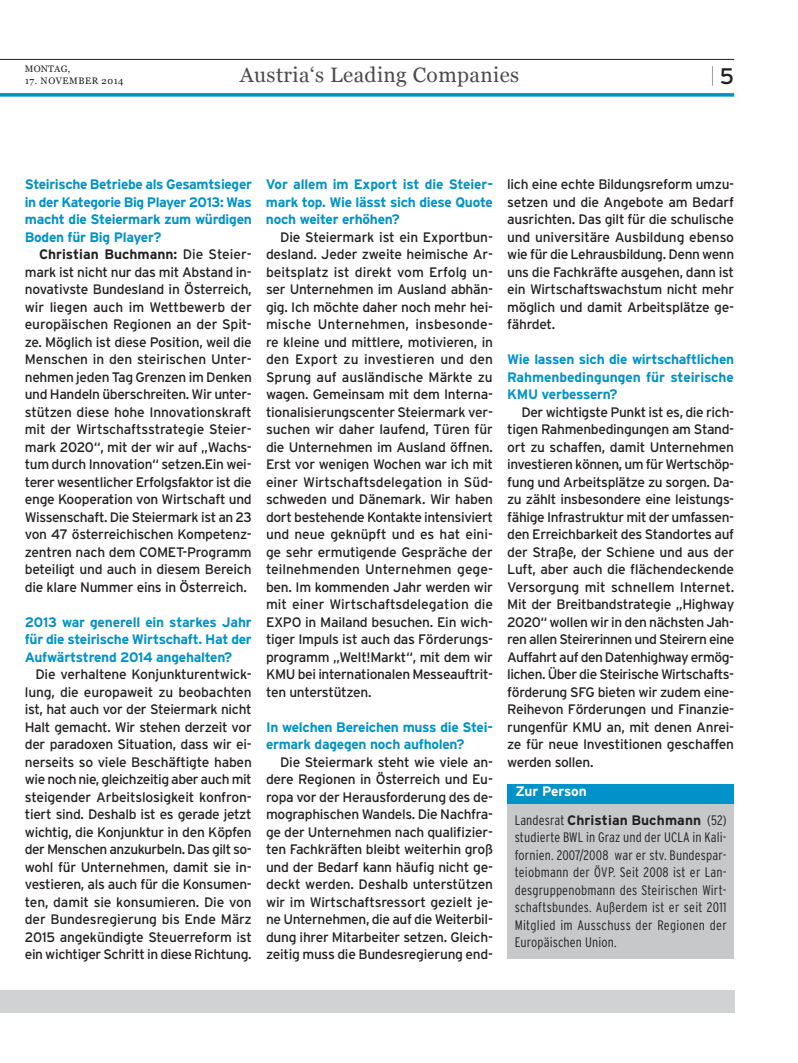
<style>
.page{position:relative;width:798px;height:1063px;background:#fff}
.page>*{position:absolute;margin:0;border:0;box-sizing:border-box;transform-origin:0 0}
.t1{font:20.88px "Georgia";letter-spacing:.02em;color:#4b4c4d}
.t2{font:300 19.75px "Interstate";color:#231f20;scale:.31 1}
.t3{font:13.75px/17.5px "Interstate";letter-spacing:-.02em;color:#231f20;text-align:justify}
.t4{font:700 13.75px/17.5px "Interstate";letter-spacing:-.02em;color:#0092c8;text-align:justify}
.t5{font:300 condensed 13.75px/17.5px "Interstate";letter-spacing:.02em;color:#231f20;text-align:justify}
.t6{font:700 13.75px "Interstate";letter-spacing:-.015em;color:#fff}
.t7{font:9.38px "Georgia";letter-spacing:.055em;color:#231f20}
.s1{font-weight:400;font-size:22.5px}
.s2{font-weight:700}
.s3{font-weight:700;font-stretch:normal}
</style>
<div class="page">
<hr style="left:0;top:59px;width:733px;height:1px;background:#231f20">
<svg style="left:0;top:93px;width:733px;height:4px;background:#1d9ece"></svg>
<div style="left:507px;top:802px;width:226px;height:157px;background:#c7c8ca"></div>
<div style="left:507px;top:784px;width:226px;height:20px;background:#0092c8"></div>
<div style="left:0;top:991px;width:733px;height:22px;background:#d1d2d4"></div>
<p class="t7" style="left:25px;top:63px;width:47px">montag,</p>
<h1 class="t1" style="left:240px;top:63px;width:281px">Austria‘s Leading Companies</h1>
<p class="t7" style="left:25px;top:76px;width:100px">17. November 2014</p>
<h2 class="t2" style="left:711px;top:64px;width:73px">| <span class="s1">5</span></h2>
<p class="t4" style="left:25px;top:175px;width:228px">Steirische Betriebe als Gesamtsieger in der Kategorie Big Player 2013: Was macht die Steiermark zum würdigen Boden für Big Player?</p>
<p class="t3" style="left:25px;top:245px;width:228px;text-indent:14px"><span class="s2">Christian Buchmann:</span> Die Steier&shy;mark ist nicht nur das mit Abstand in&shy;novativste Bundesland in Österreich, wir liegen auch im Wettbewerb der europäischen Regionen an der Spit&shy;ze. Möglich ist diese Position, weil die Menschen in den steirischen Unter&shy;nehmen jeden Tag Grenzen im Denken und Handeln überschreiten. Wir unter&shy;stützen diese hohe Innovationskraft mit der Wirtschaftsstrategie Steier&shy;mark 2020“, mit der wir auf „Wachs&shy;tum durch Innovation“ setzen.Ein wei&shy;terer wesentlicher Erfolgsfaktor ist die enge Kooperation von Wirtschaft und Wissenschaft. Die Steiermark ist an 23 von 47 österreichischen Kompetenz&shy;zentren nach dem COMET-Programm beteiligt und auch in diesem Bereich die klare Nummer eins in Österreich.</p>
<p class="t4" style="left:25px;top:613px;width:228px">2013 war generell ein starkes Jahr für die steirische Wirtschaft. Hat der Aufwärtstrend 2014 angehalten?</p>
<p class="t3" style="left:25px;top:665px;width:228px;text-indent:11px">Die verhaltene Konjunkturentwick&shy;lung, die europaweit zu beobachten ist, hat auch vor der Steiermark nicht Halt gemacht. Wir stehen derzeit vor der paradoxen Situation, dass wir ei&shy;nerseits so viele Beschäftigte haben wie noch nie, gleichzeitig aber auch mit steigender Arbeitslosigkeit konfron&shy;tiert sind. Deshalb ist es gerade jetzt wichtig, die Konjunktur in den Köpfen der Menschen anzukurbeln. Das gilt so&shy;wohl für Unternehmen, damit sie in&shy;vestieren, als auch für die Konsumen&shy;ten, damit sie konsumieren. Die von der Bundesregierung bis Ende März 2015 angekündigte Steuerreform ist ein wichtiger Schritt in diese Richtung.</p>
<p class="t4" style="left:266px;top:176px;width:228px">Vor allem im Export ist die Steier&shy;mark top. Wie lässt sich diese Quote noch weiter erhöhen?</p>
<p class="t3" style="left:266px;top:228px;width:228px;text-indent:14px">Die Steiermark ist ein Exportbun&shy;desland. Jeder zweite heimische Ar&shy;beitsplatz ist direkt vom Erfolg un&shy;ser Unternehmen im Ausland abhän&shy;gig. Ich möchte daher noch mehr hei&shy;mische Unternehmen, insbesonde&shy;re kleine und mittlere, motivieren, in den Export zu investieren und den Sprung auf ausländische Märkte zu wagen. Gemeinsam mit dem Interna&shy;tionalisierungscenter Steiermark ver&shy;suchen wir daher laufend, Türen für die Unternehmen im Ausland öffnen.<br>Erst vor wenigen Wochen war ich mit einer Wirtschaftsdelegation in Süd&shy;schweden und Dänemark. Wir haben dort bestehende Kontakte intensiviert und neue geknüpft und es hat eini&shy;ge sehr ermutigende Gespräche der teilnehmenden Unternehmen gege&shy;ben. Im kommenden Jahr werden wir mit einer Wirtschaftsdelegation die EXPO in Mailand besuchen. Ein wich&shy;tiger Impuls ist auch das Förderungs&shy;programm „Welt!Markt“, mit dem wir KMU bei internationalen Messeauftrit&shy;ten unterstützen.</p>
<p class="t4" style="left:266px;top:718px;width:228px">In welchen Bereichen muss die Stei&shy;ermark dagegen noch aufholen?</p>
<p class="t3" style="left:266px;top:753px;width:228px;text-indent:14px">Die Steiermark steht wie viele an&shy;dere Regionen in Österreich und Eu&shy;ropa vor der Herausforderung des de&shy;mographischen Wandels. Die Nachfra&shy;ge der Unternehmen nach qualifizier&shy;ten Fachkräften bleibt weiterhin groß und der Bedarf kann häufig nicht ge&shy;deckt werden. Deshalb unterstützen wir im Wirtschaftsressort gezielt je&shy;ne Unternehmen, die auf die Weiterbil&shy;dung ihrer Mitarbeiter setzen. Gleich&shy;zeitig muss die Bundesregierung end-</p>
<p class="t3" style="left:507px;top:176px;width:228px">lich eine echte Bildungsreform umzu&shy;setzen und die Angebote am Bedarf ausrichten. Das gilt für die schulische und universitäre Ausbildung ebenso wie für die Lehrausbildung. Denn wenn uns die Fachkräfte ausgehen, dann ist ein Wirtschaftswachstum nicht mehr möglich und damit Arbeitsplätze ge&shy;fährdet.</p>
<p class="t4" style="left:507px;top:351px;width:228px">Wie lassen sich die wirtschaftlichen Rahmenbedingungen für steirische KMU verbessern?</p>
<p class="t3" style="left:507px;top:403px;width:228px;text-indent:14px">Der wichtigste Punkt ist es, die rich&shy;tigen Rahmenbedingungen am Stand&shy;ort zu schaffen, damit Unternehmen investieren können, um für Wertschöp&shy;fung und Arbeitsplätze zu sorgen. Da&shy;zu zählt insbesondere eine leistungs&shy;fähige Infrastruktur mit der umfassen&shy;den Erreichbarkeit des Standortes auf der Straße, der Schiene und aus der Luft, aber auch die flächendeckende Versorgung mit schnellem Internet.<br>Mit der Breitbandstrategie „Highway 2020“ wollen wir in den nächsten Jah&shy;ren allen Steirerinnen und Steirern eine Auffahrt auf den Datenhighway ermög&shy;lichen. Über die Steirische Wirtschafts&shy;förderung SFG bieten wir zudem eine-Reihevon Förderungen und Finanzie&shy;rungenfür KMU an, mit denen Anrei&shy;ze für neue Investitionen geschaffen werden sollen.</p>
<p class="t6" style="left:515px;top:784px;width:73px">Zur Person</p>
<p class="t5" style="left:514px;top:811px;width:213px">Landesrat <span class="s3">Christian Buchmann</span> (52) studierte BWL in Graz und der UCLA in Kali&shy;fornien. 2007/2008 war er stv. Bundespar&shy;teiobmann der ÖVP. Seit 2008 ist er Lan&shy;desgruppenobmann des Steirischen Wirt&shy;schaftsbundes. Außerdem ist er seit 2011<br>Mitglied im Ausschuss der Regionen der Europäischen Union.</p>
</div>
